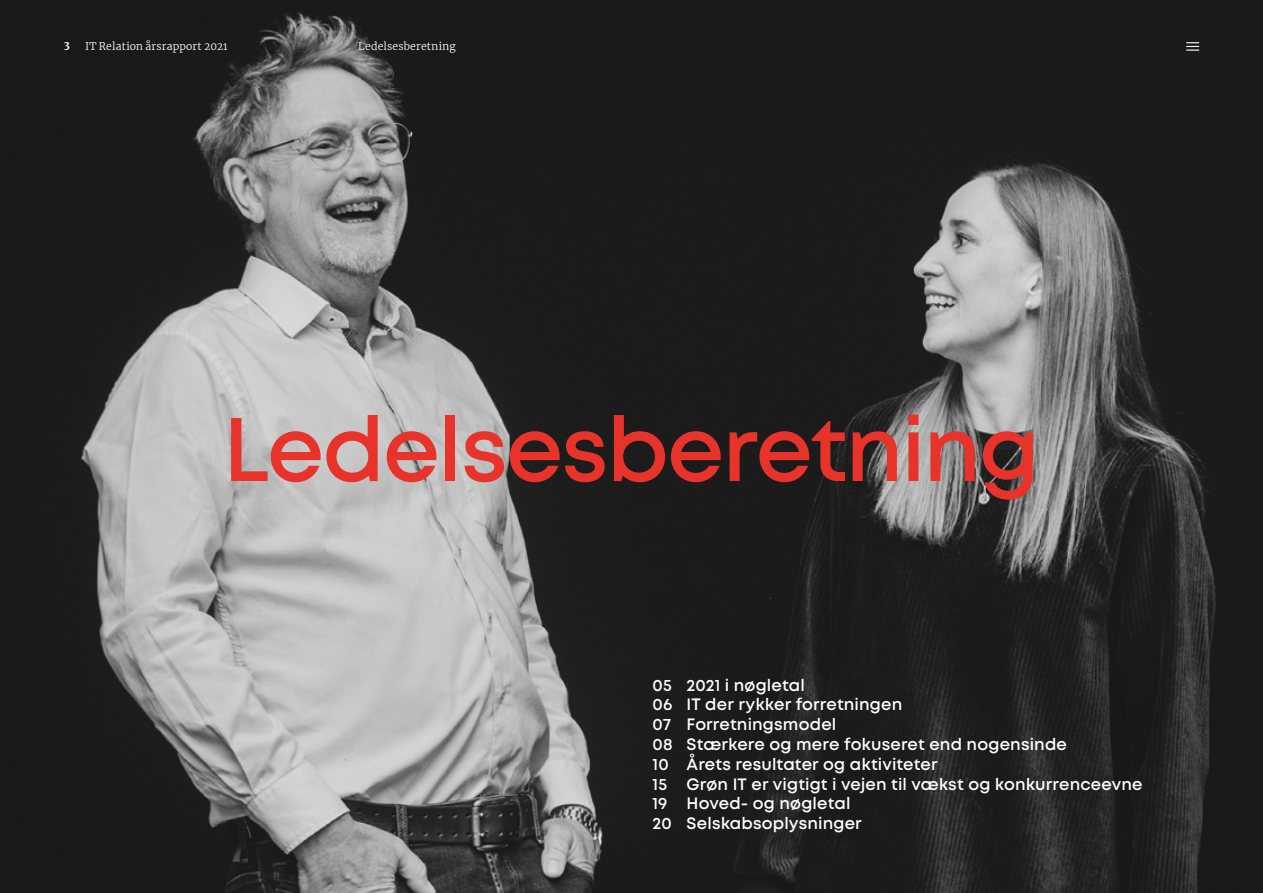
<style>
.page{position:relative;width:1263px;height:893px;background:#fff}
.page>*{position:absolute;margin:0;border:0;box-sizing:border-box;transform-origin:0 0}
.t1{font:600 90px "Mont";letter-spacing:-.02em;color:#e7332a}
.t2{font:600 16.5px/19.8px "Mont";letter-spacing:.01em;color:#fff}
.t3{font:300 10.5px "Merriweather";letter-spacing:.015em;color:#fff}
.t4{font:700 10.5px "Merriweather";color:#fff}
</style>
<div class="page">
<img style="left:0;top:0;width:1263px;height:893px">
<svg style="left:1186px;top:42px;width:13px;height:9px"></svg>
<p class="t4" style="left:64px;top:39px;width:8px">3</p>
<p class="t3" style="left:85px;top:39px;width:144px">IT Relation årsrapport 2021</p>
<p class="t3" style="left:358px;top:39px;width:99px">Ledelsesberetning</p>
<h1 class="t1" style="left:223px;top:391px;width:818px">Ledelsesberetning</h1>
<p class="t2" style="left:652px;top:675px;width:492px">05 2021 i nøgletal<br>06 IT der rykker forretningen<br>07 Forretningsmodel<br>08 Stærkere og mere fokuseret end nogensinde<br>10 Årets resultater og aktiviteter<br>15 Grøn IT er vigtigt i vejen til vækst og konkurrenceevne<br>19 Hoved- og nøgletal<br>20 Selskabsoplysninger</p>
</div>
